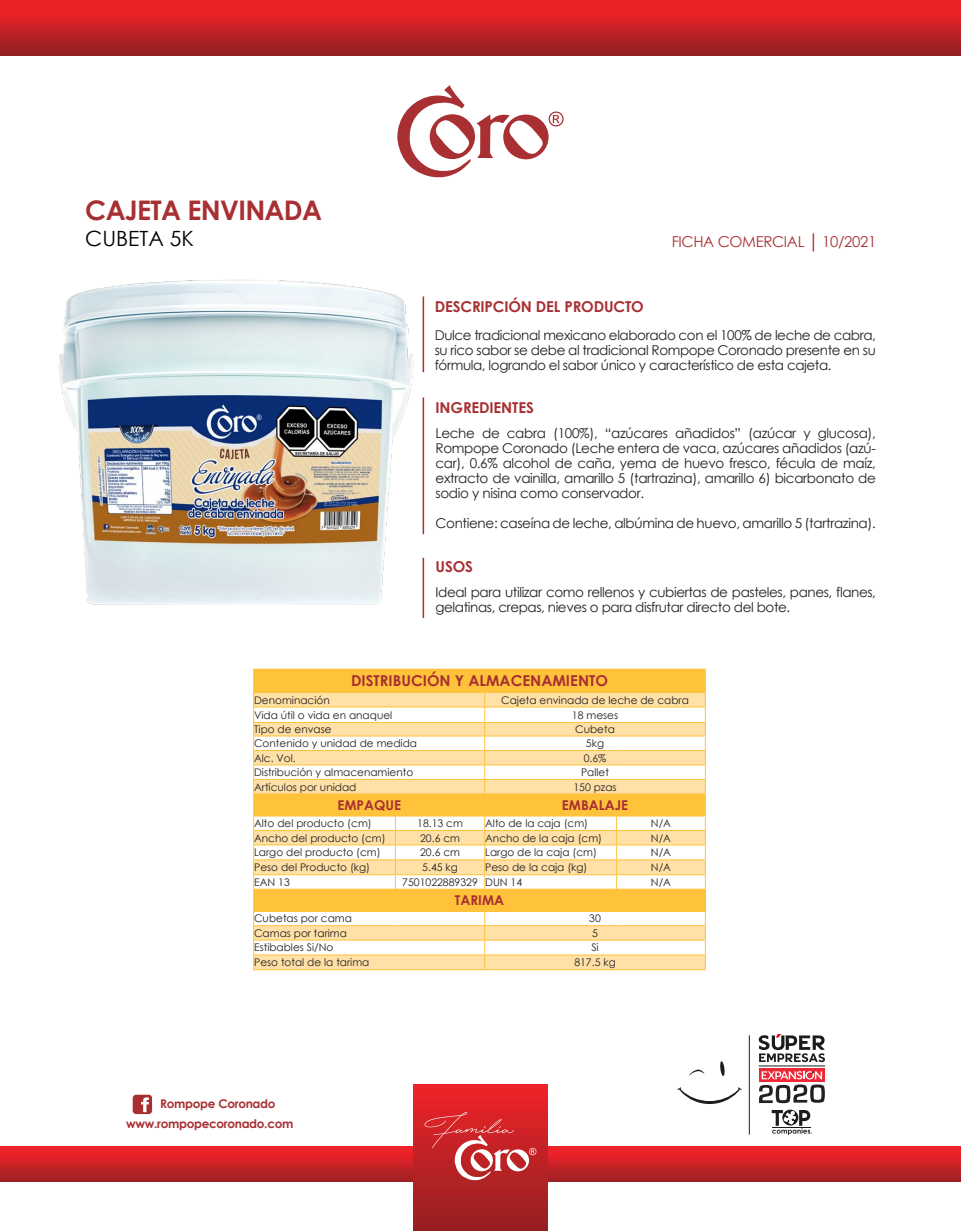
<style>
.page{position:relative;width:961px;height:1231px;background:#fff}
.page>*{position:absolute;margin:0;border:0;box-sizing:border-box;transform-origin:0 0}
.t1{font:700 27px "Century Gothic";letter-spacing:-.025em;color:#a82f32}
.t2{font:21px "Century Gothic";color:#000}
.t3{font:700 15px "Century Gothic";letter-spacing:-.01em;color:#a82f32}
.t4{font:15px "Century Gothic";letter-spacing:-.025em;color:#a82f32}
.t5{font:13.5px/15px "Century Gothic";letter-spacing:-.03em;color:#231f20;text-align:justify}
.t6{font:700 13.5px "Century Gothic";color:#a82f32}
.t7{font:700 12px "Century Gothic";letter-spacing:-.025em;color:#a82f32}
.t8{font:10.5px "Century Gothic";color:#231f20}
</style>
<div class="page">
<svg style="left:0;top:0;width:939px;height:55px;background:#c72125"></svg>
<svg style="left:939px;top:0;width:22px;height:55px"></svg>
<svg style="left:0;top:1146px;width:939px;height:35px;background:#cc2126"></svg>
<svg style="left:939px;top:1146px;width:22px;height:35px"></svg>
<div style="left:413px;top:1084px;width:134px;height:147px;background:linear-gradient(to bottom,#ee2329,#922121)"></div>
<svg style="left:424px;top:1112px;width:112px;height:69px;background:#cf4245"></svg>
<svg style="left:689px;top:1069px;width:15px;height:6px"></svg>
<svg style="left:720px;top:1061px;width:5px;height:15px"></svg>
<svg style="left:677px;top:1087px;width:65px;height:17px"></svg>
<hr style="left:749px;top:1035px;width:1px;height:99px;background:#1c1c1c">
<svg style="left:758px;top:1034px;width:67px;height:28px"></svg>
<hr style="left:758px;top:1065px;width:67px;height:1px;background:#1c1c1c">
<svg style="left:771px;top:1109px;width:41px;height:25px"></svg>
<div style="left:759px;top:1068px;width:65px;height:14px;background:#ed2836"></div>
<svg style="left:759px;top:1071px;width:65px;height:32px"></svg>
<svg style="left:133px;top:1094px;width:19px;height:20px"></svg>
<svg style="left:397px;top:85px;width:166px;height:93px"></svg>
<img style="left:59px;top:279px;width:355px;height:326px">
<hr style="left:422px;top:296px;width:2px;height:76px;background:#a82f32">
<hr style="left:422px;top:558px;width:2px;height:60px;background:#a82f32">
<hr style="left:422px;top:397px;width:2px;height:137px;background:#a82f32">
<svg style="left:253px;top:669px;width:453px;height:300px"></svg>
<hr style="left:253px;top:969px;width:142px;height:1px;background:#fec33b">
<hr style="left:395px;top:969px;width:90px;height:1px;background:#fec33b">
<hr style="left:485px;top:969px;width:131px;height:1px;background:#fec33b">
<hr style="left:616px;top:969px;width:89px;height:1px;background:#fec33b">
<p class="t1" style="left:85px;top:190px;width:238px">CAJETA ENVINADA</p>
<p class="t2" style="left:85px;top:224px;width:110px">CUBETA 5K</p>
<p class="t3" style="left:435px;top:295px;width:210px">DESCRIPCIÓN DEL PRODUCTO</p>
<p class="t4" style="left:671px;top:231px;width:206px">FICHA COMERCIAL │ 10/2021</p>
<p class="t5" style="left:435px;top:327px;width:442px">Dulce tradicional mexicano elaborado con el 100% de leche de cabra, su rico sabor se debe al tradicional Rompope Coronado presente en su fórmula, logrando el sabor único y característico de esta cajeta.</p>
<p class="t3" style="left:435px;top:396px;width:100px">INGREDIENTES</p>
<p class="t5" style="left:435px;top:425px;width:442px">Leche de cabra (100%), “azúcares añadidos” (azúcar y glucosa), Rompope Coronado (Leche entera de vaca, azúcares añadidos (azú&shy;car), 0.6% alcohol de caña, yema de huevo fresco, fécula de maíz, extracto de vainilla, amarillo 5 (tartrazina), amarillo 6) bicarbonato de sodio y nisina como conservador.</p>
<p class="t5" style="left:435px;top:515px;width:442px">Contiene: caseína de leche, albúmina de huevo, amarillo 5 (tartrazina).</p>
<p class="t3" style="left:435px;top:555px;width:39px">USOS</p>
<p class="t5" style="left:435px;top:584px;width:442px">Ideal para utilizar como rellenos y cubiertas de pasteles, panes, flanes, gelatinas, crepas, nieves o para disfrutar directo del bote.</p>
<p class="t3" style="left:351px;top:669px;width:258px">DISTRIBUCIÓN Y ALMACENAMIENTO</p>
<p class="t8" style="left:254px;top:692px;width:77px">Denominación</p>
<p class="t8" style="left:501px;top:692px;width:189px">Cajeta envinada de leche de cabra</p>
<p class="t8" style="left:254px;top:707px;width:140px">Vida útil o vida en anaquel</p>
<p class="t8" style="left:572px;top:707px;width:48px">18 meses</p>
<p class="t8" style="left:254px;top:722px;width:79px">Tipo de envase</p>
<p class="t8" style="left:575px;top:722px;width:41px">Cubeta</p>
<p class="t8" style="left:254px;top:736px;width:164px">Contenido y unidad de medida</p>
<p class="t8" style="left:586px;top:736px;width:20px">5kg</p>
<p class="t8" style="left:254px;top:750px;width:43px">Alc. Vol.</p>
<p class="t8" style="left:583px;top:750px;width:24px">0.6%</p>
<p class="t8" style="left:254px;top:765px;width:161px">Distribución y almacenamiento</p>
<p class="t8" style="left:581px;top:765px;width:29px">Pallet</p>
<p class="t8" style="left:254px;top:779px;width:104px">Artículos por unidad</p>
<p class="t8" style="left:573px;top:779px;width:45px">150 pzas</p>
<p class="t6" style="left:337px;top:795px;width:65px">EMPAQUE</p>
<p class="t6" style="left:562px;top:795px;width:68px">EMBALAJE</p>
<p class="t8" style="left:254px;top:816px;width:119px">Alto del producto (cm)</p>
<p class="t8" style="left:417px;top:816px;width:47px">18.13 cm</p>
<p class="t8" style="left:485px;top:816px;width:104px">Alto de la caja (cm)</p>
<p class="t8" style="left:651px;top:816px;width:22px">N/A</p>
<p class="t8" style="left:254px;top:830px;width:133px">Ancho del producto (cm)</p>
<p class="t8" style="left:420px;top:830px;width:41px">20.6 cm</p>
<p class="t8" style="left:485px;top:830px;width:118px">Ancho de la caja (cm)</p>
<p class="t8" style="left:651px;top:830px;width:22px">N/A</p>
<p class="t8" style="left:254px;top:845px;width:128px">Largo del producto (cm)</p>
<p class="t8" style="left:420px;top:845px;width:41px">20.6 cm</p>
<p class="t8" style="left:485px;top:845px;width:113px">Largo de la caja (cm)</p>
<p class="t8" style="left:651px;top:845px;width:22px">N/A</p>
<p class="t8" style="left:254px;top:860px;width:117px">Peso del Producto (kg)</p>
<p class="t8" style="left:422px;top:860px;width:37px">5.45 kg</p>
<p class="t8" style="left:485px;top:860px;width:104px">Peso de la caja (kg)</p>
<p class="t8" style="left:651px;top:860px;width:22px">N/A</p>
<p class="t8" style="left:254px;top:874px;width:37px">EAN 13</p>
<p class="t8" style="left:402px;top:874px;width:77px">7501022889329</p>
<p class="t8" style="left:485px;top:874px;width:39px">DUN 14</p>
<p class="t8" style="left:651px;top:874px;width:22px">N/A</p>
<p class="t6" style="left:455px;top:890px;width:51px">TARIMA</p>
<p class="t8" style="left:254px;top:911px;width:99px">Cubetas por cama</p>
<p class="t8" style="left:589px;top:911px;width:13px">30</p>
<p class="t8" style="left:254px;top:925px;width:94px">Camas por tarima</p>
<p class="t8" style="left:592px;top:925px;width:7px">5</p>
<p class="t8" style="left:254px;top:940px;width:81px">Estibables Si/No</p>
<p class="t8" style="left:591px;top:940px;width:9px">Si</p>
<p class="t8" style="left:254px;top:955px;width:117px">Peso total de la tarima</p>
<p class="t8" style="left:574px;top:955px;width:43px">817.5 kg</p>
<p class="t7" style="left:160px;top:1094px;width:117px">Rompope Coronado</p>
<p class="t7" style="left:126px;top:1114px;width:169px">www.rompopecoronado.com</p>
</div>
